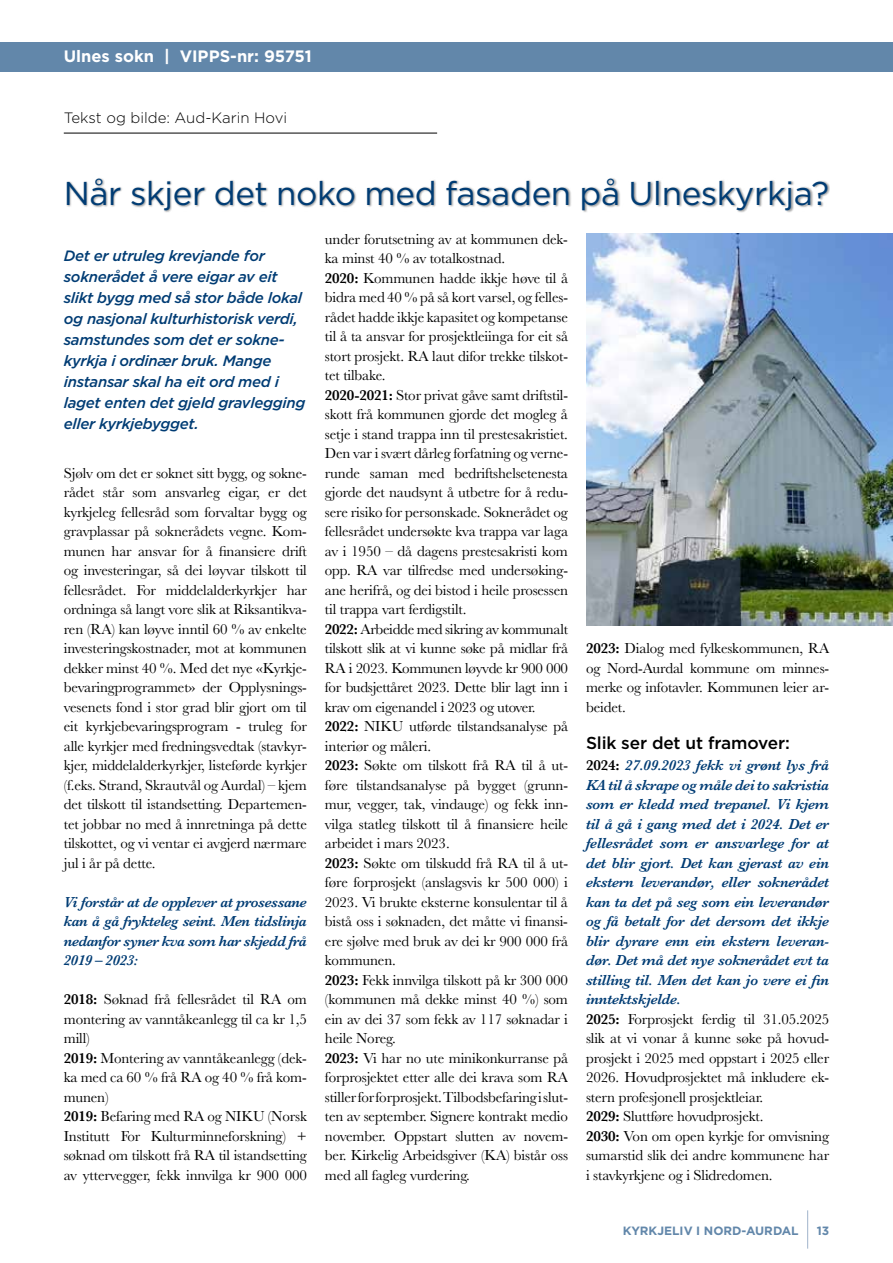
<style>
.page{position:relative;width:893px;height:1263px;background:#fff}
.page>*{position:absolute;margin:0;border:0;box-sizing:border-box;transform-origin:0 0}
.t1{font:33px "Gotham";letter-spacing:-.01em;color:#003c74}
.t2{font:500 17.25px "Gotham";letter-spacing:-.01em;color:#000}
.t3{font:700 16.5px "Gotham";color:#fff}
.t4{font:15px/19.5px "Baskerville";letter-spacing:-.01em;color:#000;text-align:justify}
.t5{font:italic 600 15px/19.5px "Baskerville";letter-spacing:-.02em;color:#003c74;text-align:justify}
.t6{font:italic 500 15px/21px "Gotham";letter-spacing:-.02em;color:#003c74}
.t7{font:300 15px "Gotham";color:#000}
.t8{font:700 12px "Gotham";color:#6287aa}
.s1{font-weight:600}
.s2{font-style:normal;color:#000}
.s3{font-weight:400;font-style:normal;color:#000}
</style>
<div class="page">
<div style="left:0;top:43px;width:893px;height:29px;background:#6287aa"></div>
<hr style="left:807px;top:1210px;width:1px;height:38px;background:#a0b3cb">
<hr style="left:64px;top:133px;width:373px;height:1px;background:#000">
<div style="left:66px;top:177px;width:764px;height:36px;background:#000;opacity:.4"></div>
<img style="left:586px;top:233px;width:307px;height:392px">
<p class="t3" style="left:64px;top:45px;width:250px">Ulnes sokn | VIPPS-nr: 95751</p>
<p class="t7" style="left:64px;top:108px;width:225px">Tekst og bilde: Aud-Karin Hovi</p>
<h1 class="t1" style="left:64px;top:172px;width:767px">Når skjer det noko med fasaden på Ulneskyrkja?</h1>
<p class="t6" style="left:64px;top:245px;width:243px">Det er utruleg krevjande for soknerådet å vere eigar av eit slikt bygg med så stor både lokal og nasjonal kulturhistorisk verdi, samstundes som det er sokne&shy;kyrkja i ordinær bruk. Mange instansar skal ha eit ord med i laget enten det gjeld gravlegging eller kyrkjebygget.</p>
<p class="t4" style="left:64px;top:463px;width:245px">Sjølv om det er soknet sitt bygg, og sokne&shy;rådet står som ansvarleg eigar, er det kyrkjeleg fellesråd som forvaltar bygg og gravplassar på soknerådets vegne. Kom&shy;munen har ansvar for å finansiere drift og investeringar, så dei løyvar tilskott til fellesrådet. For middelalderkyrkjer har ordninga så langt vore slik at Riksantikva&shy;ren (RA) kan løyve inntil 60 % av enkelte investeringskostnader, mot at kommunen dekker minst 40 %. Med det nye «Kyrkje&shy;bevaringprogrammet» der Opplysnings&shy;vesenets fond i stor grad blir gjort om til eit kyrkjebevaringsprogram - truleg for alle kyrkjer med fredningsvedtak (stavkyr&shy;kjer, middelalderkyrkjer, listeførde kyrkjer (f.eks. Strand, Skrautvål og Aurdal) – kjem det tilskott til istandsetting. Departemen&shy;tet jobbar no med å innretninga på dette tilskottet, og vi ventar ei avgjerd nærmare jul i år på dette.</p>
<p class="t5" style="left:64px;top:892px;width:245px">Vi forstår at de opplever at prosessane kan å gå frykteleg seint. Men tidslinja nedanfor syner kva som har skjedd frå 2019 – 2023:</p>
<p class="t4" style="left:64px;top:990px;width:245px;text-align:left"><span class="s1">2018:</span> Søknad frå fellesrådet til RA om montering av vanntåkeanlegg til ca kr 1,5 mill)<br><span class="s1">2019:</span> Montering av vanntåkeanlegg (dek&shy;ka med ca 60 % frå RA og 40 % frå kom&shy;munen)<br><span class="s1">2019:</span> Befaring med RA og NIKU (Norsk<br>Institutt For Kulturminneforskning) + søknad om tilskott frå RA til istandsetting av yttervegger, fekk innvilga kr 900 000</p>
<p class="t4" style="left:325px;top:229px;width:245px;text-align:left">under forutsetning av at kommunen dek&shy;ka minst 40 % av totalkostnad.<br><span class="s1">2020:</span> Kommunen hadde ikkje høve til å bidra med 40 % på så kort varsel, og felles&shy;rådet hadde ikkje kapasitet og kompetanse til å ta ansvar for prosjektleiinga for eit så stort prosjekt. RA laut difor trekke tilskot&shy;tet tilbake.<br><span class="s1">2020-2021:</span> Stor privat gåve samt driftstil&shy;skott frå kommunen gjorde det mogleg å setje i stand trappa inn til prestesakristiet.<br>Den var i svært dårleg forfatning og verne&shy;runde saman med bedriftshelsetenesta gjorde det naudsynt å utbetre for å redu&shy;sere risiko for personskade. Soknerådet og fellesrådet undersøkte kva trappa var laga av i 1950 – då dagens prestesakristi kom opp. RA var tilfredse med undersøking&shy;ane herifrå, og dei bistod i heile prosessen til trappa vart ferdigstilt.<br><span class="s1">2022:</span> Arbeidde med sikring av kommunalt tilskott slik at vi kunne søke på midlar frå RA i 2023. Kommunen løyvde kr 900 000 for budsjettåret 2023. Dette blir lagt inn i krav om eigenandel i 2023 og utover.<br><span class="s1">2022:</span> NIKU utførde tilstandsanalyse på interiør og måleri.<br><span class="s1">2023:</span> Søkte om tilskott frå RA til å ut&shy;føre tilstandsanalyse på bygget (grunn&shy;mur, vegger, tak, vindauge) og fekk inn&shy;vilga statleg tilskott til å finansiere heile arbeidet i mars 2023.<br><span class="s1">2023:</span> Søkte om tilskudd frå RA til å ut&shy;føre forprosjekt (anslagsvis kr 500 000) i 2023. Vi brukte eksterne konsulentar til å bistå oss i søknaden, det måtte vi finansi&shy;ere sjølve med bruk av dei kr 900 000 frå kommunen.<br><span class="s1">2023:</span> Fekk innvilga tilskott på kr 300 000 (kommunen må dekke minst 40 %) som ein av dei 37 som fekk av 117 søknadar i heile Noreg.<br><span class="s1">2023:</span> Vi har no ute minikonkurranse på forprosjektet etter alle dei krava som RA stiller for forprosjekt. Tilbodsbefaring i slut&shy;ten av september. Signere kontrakt medio november. Oppstart slutten av novem&shy;ber. Kirkelig Arbeidsgiver (KA) bistår oss med all fagleg vurdering.</p>
<p class="t4" style="left:586px;top:639px;width:245px"><span class="s1">2023:</span> Dialog med fylkeskommunen, RA og Nord-Aurdal kommune om minnes&shy;merke og infotavler. Kommunen leier ar&shy;beidet.</p>
<p class="t2" style="left:586px;top:732px;width:205px">Slik ser det ut framover:</p>
<p class="t5" style="left:586px;top:755px;width:245px;text-align:left"><span class="s2">2024:</span> 27.09.2023 fekk vi grønt lys frå KA til å skrape og måle dei to sakristia som er kledd med trepanel. Vi kjem til å gå i gang med det i 2024. Det er fellesrådet som er ansvarlege for at det blir gjort. Det kan gjerast av ein ekstern leverandør, eller soknerådet kan ta det på seg som ein leverandør og få betalt for det dersom det ikkje blir dyrare enn ein ekstern leveran&shy;dør. Det må det nye soknerådet evt ta stilling til. Men det kan jo vere ei fin inntektskjelde.<br><span class="s2">2025:</span> <span class="s3">Forprosjekt ferdig til 31.05.2025 slik at vi vonar å kunne søke på hovud&shy;prosjekt i 2025 med oppstart i 2025 eller 2026. Hovudprosjektet må inkludere ek&shy;stern profesjonell prosjektleiar.<br></span><span class="s2">2029:</span> <span class="s3">Sluttføre hovudprosjekt.<br></span><span class="s2">2030:</span> <span class="s3">Von om open kyrkje for omvisning sumarstid slik dei andre kommunene har i stavkyrkjene og i Slidredomen.</span></p>
<p class="t8" style="left:623px;top:1222px;width:177px">KYRKJELIV I NORD-AURDAL</p>
<p class="t8" style="left:817px;top:1222px;width:14px">13</p>
</div>
